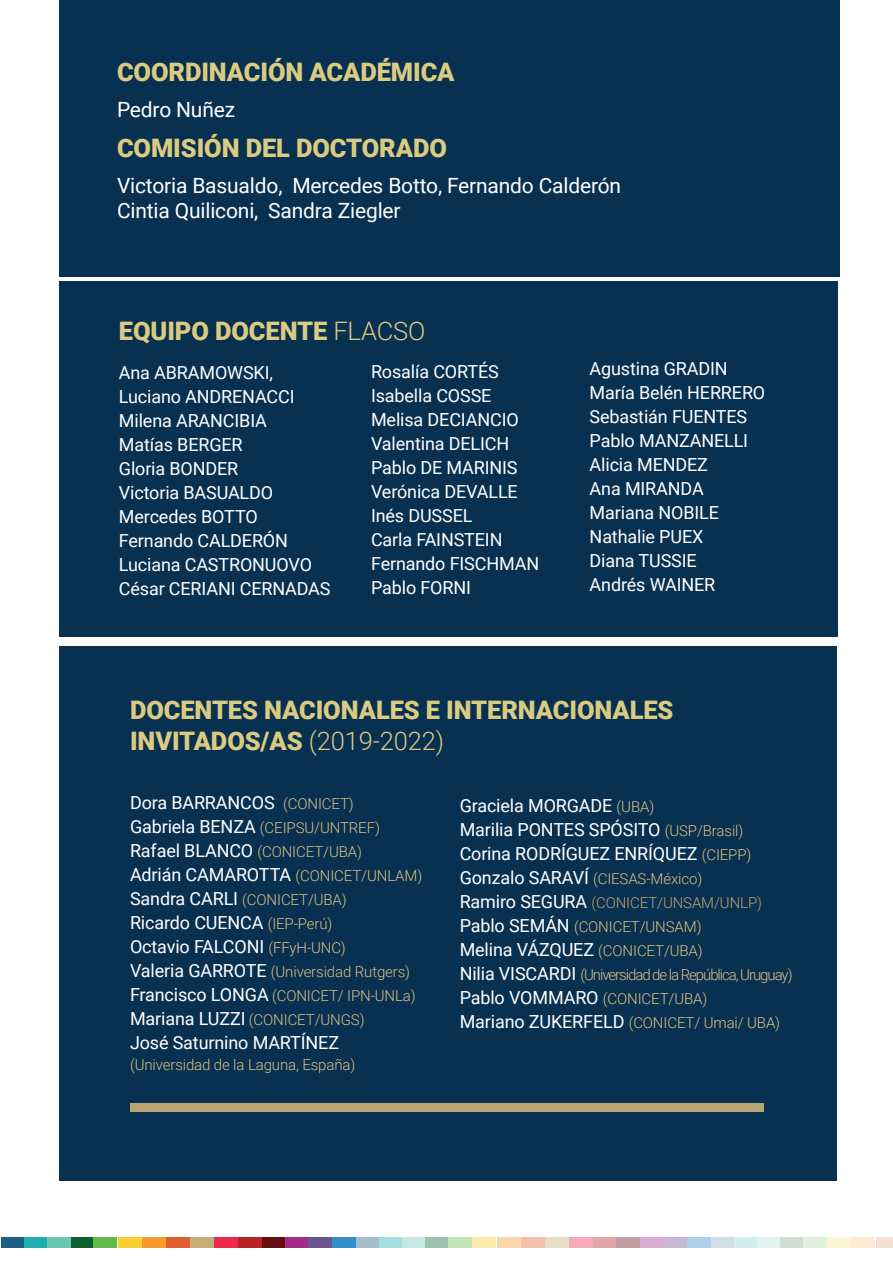
<style>
.page{position:relative;width:893px;height:1263px;background:#fff}
.page>*{position:absolute;margin:0;border:0;box-sizing:border-box;transform-origin:0 0}
.t1{font:900 25.5px/31.5px "Roboto";letter-spacing:-.005em;color:#dacb80}
.t2{font:21px/25.5px "Roboto";letter-spacing:-.01em;color:#fff}
.t3{font:18px/24px "Roboto";letter-spacing:-.01em;color:#fff}
.t4{font:300 15px/24px "Roboto";letter-spacing:-.01em;color:#dbc083}
.t5{font:300 15px/24px "Roboto";letter-spacing:-.07em;color:#dbc083}
.s1{font-weight:300}
.s2{font-weight:300;font-size:15px;color:#dbc083}
.s3{font-weight:400;font-size:18px;color:#fff}
.s4{font-weight:300;font-size:15px;color:#baa574}
</style>
<div class="page">
<div style="left:59px;top:646px;width:777px;height:535px;background:#083050"></div>
<div style="left:59px;top:281px;width:779px;height:356px;background:#083050"></div>
<div style="left:59px;top:0;width:780px;height:276px;background:#083050"></div>
<div style="left:130px;top:1103px;width:634px;height:9px;background:#baa574"></div>
<div style="left:356px;top:1235px;width:24px;height:13px;background:#a5c0cd"></div>
<div style="left:379px;top:1235px;width:24px;height:13px;background:#a6dede"></div>
<div style="left:402px;top:1235px;width:24px;height:13px;background:#c5e8e1"></div>
<div style="left:425px;top:1235px;width:24px;height:13px;background:#9fc0ad"></div>
<div style="left:448px;top:1235px;width:24px;height:13px;background:#c0e4b6"></div>
<div style="left:472px;top:1235px;width:24px;height:13px;background:#fdebae"></div>
<div style="left:497px;top:1235px;width:23px;height:13px;background:#fcd6ab"></div>
<div style="left:521px;top:1235px;width:24px;height:13px;background:#f2bfad"></div>
<div style="left:545px;top:1235px;width:24px;height:13px;background:#e8dec8"></div>
<div style="left:569px;top:1235px;width:24px;height:13px;background:#f7aab8"></div>
<div style="left:593px;top:1235px;width:24px;height:13px;background:#e2a7a9"></div>
<div style="left:616px;top:1235px;width:24px;height:13px;background:#c19fa0"></div>
<div style="left:640px;top:1235px;width:24px;height:13px;background:#daabd0"></div>
<div style="left:663px;top:1235px;width:24px;height:13px;background:#c4bbd2"></div>
<div style="left:686px;top:1235px;width:24px;height:13px;background:#aed1ea"></div>
<div style="left:711px;top:1235px;width:23px;height:13px;background:#d2dfe6"></div>
<div style="left:734px;top:1235px;width:24px;height:13px;background:#d3eeef"></div>
<div style="left:757px;top:1235px;width:24px;height:13px;background:#e2f4f0"></div>
<div style="left:780px;top:1235px;width:24px;height:13px;background:#cfdfd6"></div>
<div style="left:803px;top:1235px;width:24px;height:13px;background:#dff1db"></div>
<div style="left:827px;top:1235px;width:24px;height:13px;background:#fef5d7"></div>
<div style="left:851px;top:1235px;width:24px;height:13px;background:#fdebd5"></div>
<div style="left:876px;top:1235px;width:17px;height:13px;background:#f8dfd6"></div>
<div style="left:1px;top:1235px;width:24px;height:13px;background:#1c6083"></div>
<div style="left:24px;top:1235px;width:24px;height:13px;background:#20adae"></div>
<div style="left:47px;top:1235px;width:24px;height:13px;background:#6dc7b5"></div>
<div style="left:71px;top:1235px;width:24px;height:13px;background:#0f6031"></div>
<div style="left:93px;top:1235px;width:24px;height:13px;background:#60bb48"></div>
<div style="left:118px;top:1235px;width:23px;height:13px;background:#facf34"></div>
<div style="left:142px;top:1235px;width:24px;height:13px;background:#f89a2c"></div>
<div style="left:166px;top:1235px;width:24px;height:13px;background:#df5e32"></div>
<div style="left:190px;top:1235px;width:24px;height:13px;background:#c5ae75"></div>
<div style="left:214px;top:1235px;width:24px;height:13px;background:#ed2a4e"></div>
<div style="left:238px;top:1235px;width:24px;height:13px;background:#b72328"></div>
<div style="left:262px;top:1235px;width:24px;height:13px;background:#640e11"></div>
<div style="left:285px;top:1235px;width:24px;height:13px;background:#a22b8a"></div>
<div style="left:308px;top:1235px;width:24px;height:13px;background:#6b558e"></div>
<div style="left:332px;top:1235px;width:24px;height:13px;background:#358ccb"></div>
<div style="left:1px;top:1216px;width:892px;height:21px;background:#fff"></div>
<h1 class="t1" style="left:117px;top:56px;width:339px">COORDINACIÓN ACADÉMICA</h1>
<p class="t2" style="left:117px;top:96px;width:120px">Pedro Nuñez</p>
<h1 class="t1" style="left:117px;top:131px;width:331px">COMISIÓN DEL DOCTORADO</h1>
<p class="t2" style="left:117px;top:172px;width:506px">Victoria Basualdo, Mercedes Botto, Fernando Calderón<br>Cintia Quiliconi, Sandra Ziegler</p>
<h1 class="t1" style="left:119px;top:314px;width:308px">EQUIPO DOCENTE <span class="s1">FLACSO</span></h1>
<p class="t3" style="left:119px;top:360px;width:213px">Ana ABRAMOWSKI,<br>Luciano ANDRENACCI<br>Milena ARANCIBIA<br>Matías BERGER<br>Gloria BONDER<br>Victoria BASUALDO<br>Mercedes BOTTO<br>Fernando CALDERÓN<br>Luciana CASTRONUOVO<br>César CERIANI CERNADAS</p>
<p class="t3" style="left:371px;top:359px;width:170px">Rosalía CORTÉS<br>Isabella COSSE<br>Melisa DECIANCIO<br>Valentina DELICH<br>Pablo DE MARINIS<br>Verónica DEVALLE<br>Inés DUSSEL<br>Carla FAINSTEIN<br>Fernando FISCHMAN<br>Pablo FORNI</p>
<p class="t3" style="left:590px;top:356px;width:177px">Agustina GRADIN<br>María Belén HERRERO<br>Sebastián FUENTES<br>Pablo MANZANELLI<br>Alicia MENDEZ<br>Ana MIRANDA<br>Mariana NOBILE<br>Nathalie PUEX<br>Diana TUSSIE<br>Andrés WAINER</p>
<h1 class="t1" style="left:130px;top:693px;width:545px">DOCENTES NACIONALES E INTERNACIONALES<br>INVITADOS/AS <span class="s1">(2019-2022)</span></h1>
<p class="t3" style="left:130px;top:790px;width:225px">Dora BARRANCOS <span class="s2">(CONICET)</span></p>
<p class="t4" style="left:130px;top:815px;width:251px"><span class="s3">Gabriela BENZA</span> (CEIPSU/UNTREF)<br><span class="s3">Rafael BLANCO</span> (CONICET/UBA)</p>
<p class="t3" style="left:130px;top:862px;width:294px">Adrián CAMAROTTA <span class="s2">(CONICET/UNLAM)</span></p>
<p class="t4" style="left:130px;top:887px;width:218px"><span class="s3">Sandra CARLI</span> (CONICET/UBA)</p>
<p class="t3" style="left:130px;top:910px;width:217px">Ricardo CUENCA <span class="s2">(IEP-Perú)<br></span>Octavio FALCONI <span class="s2">(FFyH-UNC)</span></p>
<p class="t4" style="left:130px;top:959px;width:287px"><span class="s3">Valeria GARROTE</span> (Universidad Rutgers)<br><span class="s3">Francisco LONGA</span> (CONICET/ IPN-UNLa)<br><span class="s3">Mariana LUZZI</span> (CONICET/UNGS)</p>
<p class="t3" style="left:130px;top:1030px;width:211px">José Saturnino MARTÍNEZ</p>
<p class="t4" style="left:130px;top:1052px;width:227px">(Universidad de la Laguna, España)</p>
<p class="t3" style="left:460px;top:792px;width:293px">Graciela MORGADE <span class="s2">(UBA)<br></span>Marilia PONTES SPÓSITO <span class="s2">(USP/Brasil)<br></span>Corina RODRÍGUEZ ENRÍQUEZ <span class="s2">(CIEPP)</span></p>
<p class="t3" style="left:460px;top:864px;width:304px">Gonzalo SARAVÍ <span class="s2">(CIESAS-México)<br></span>Ramiro SEGURA <span class="s4">(CONICET/UNSAM/UNLP)<br></span>Pablo SEMÁN <span class="s2">(CONICET/UNSAM)</span></p>
<p class="t3" style="left:460px;top:936px;width:245px">Melina VÁZQUEZ <span class="s2">(CONICET/UBA)</span></p>
<p class="t5" style="left:460px;top:962px;width:334px"><span class="s3">Nilia VISCARDI</span> (Universidad de la República, Uruguay)<br><span class="s3">Pablo VOMMARO</span> (CONICET/UBA)<br><span class="s3">Mariano ZUKERFELD</span> (CONICET/ Umai/ UBA)</p>
</div>
